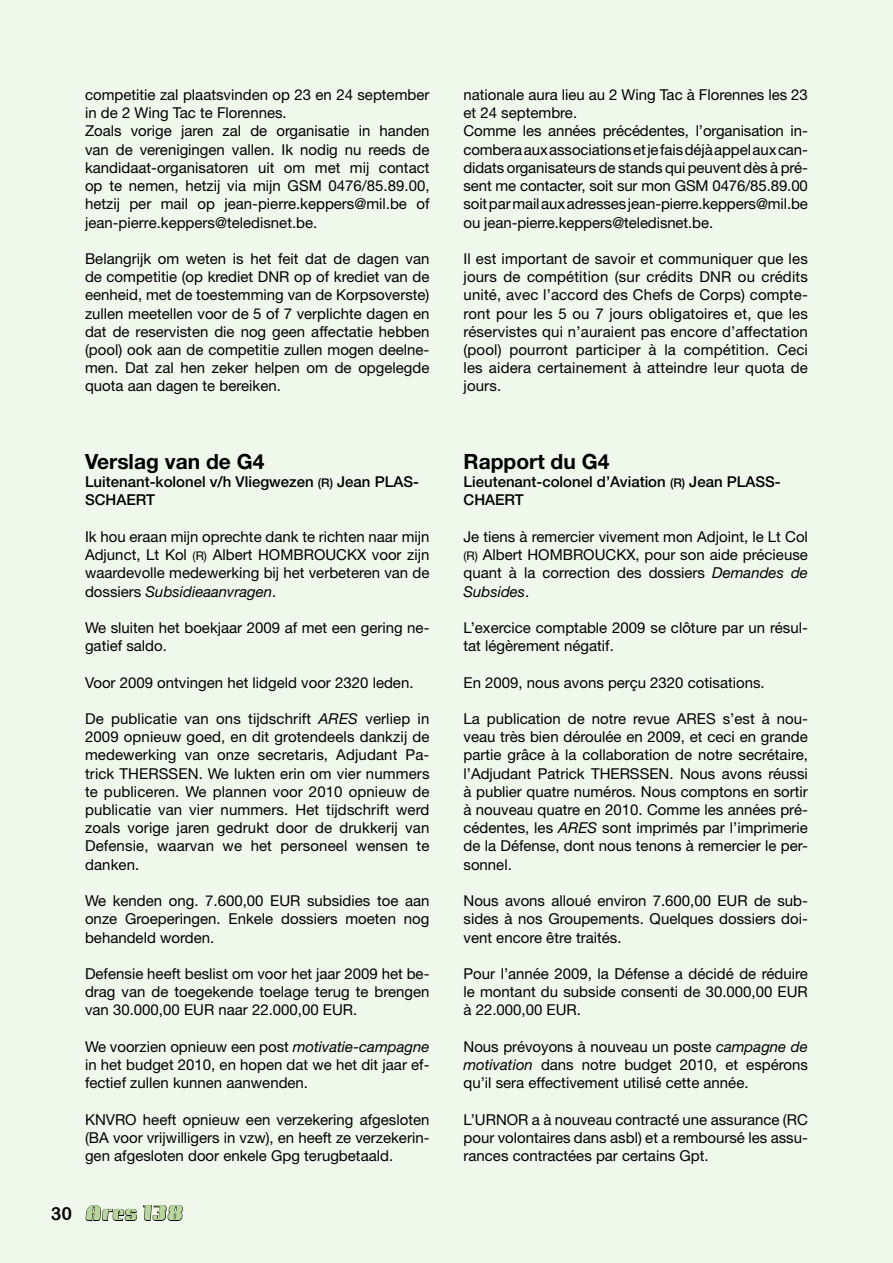
<style>
.page{position:relative;width:893px;height:1263px;background:#f0f7eb}
.page>*{position:absolute;margin:0;border:0;box-sizing:border-box;transform-origin:0 0}
.t1{font:700 21px "Helvetica Neue LT Std";color:#000}
.t2{font:800 18px "Camellia";color:#b9d79d}
.t3{font:15px/18.1px "Helvetica Neue LT Std";color:#000;text-align:justify}
.t4{font:500 15px/18.1px "Helvetica Neue LT Std";color:#000}
.s1{font-size:12px}
.s2{font-style:italic}
.s3{font-family:"Arial Rounded MT Bold";font-weight:400;color:#000}
</style>
<div class="page">
<svg style="left:85px;top:1205px;width:52px;height:16px"></svg>
<svg style="left:143px;top:1205px;width:40px;height:16px"></svg>
<p class="t3" style="left:85px;top:85px;width:346px;text-align:left">competitie zal plaatsvinden op 23 en 24 september in de 2 Wing Tac te Florennes.<br>Zoals vorige jaren zal de organisatie in handen van de verenigingen vallen. Ik nodig nu reeds de kandidaat-organisatoren uit om met mij contact op te nemen, hetzij via mijn GSM 0476/85.89.00, hetzij per mail op jean-pierre.keppers@mil.be of jean-pierre.keppers@teledisnet.be.</p>
<p class="t3" style="left:85px;top:249px;width:346px">Belangrijk om weten is het feit dat de dagen van de competitie (op krediet DNR op of krediet van de eenheid, met de toestemming van de Korpsoverste) zullen meetellen voor de 5 of 7 verplichte dagen en dat de reservisten die nog geen affectatie hebben (pool) ook aan de competitie zullen mogen deelne&shy;men. Dat zal hen zeker helpen om de opgelegde quota aan dagen te bereiken.</p>
<h1 class="t1" style="left:85px;top:448px;width:181px">Verslag van de G4</h1>
<p class="t4" style="left:85px;top:473px;width:335px">Luitenant-kolonel v/h Vliegwezen <span class="s1">(R)</span> Jean PLAS-<br>SCHAERT</p>
<p class="t3" style="left:85px;top:527px;width:346px">Ik hou eraan mijn oprechte dank te richten naar mijn Adjunct, Lt Kol <span class="s1">(R)</span> Albert HOMBROUCKX voor zijn waardevolle medewerking bij het verbeteren van de dossiers <span class="s2">Subsidieaanvragen</span>.</p>
<p class="t3" style="left:85px;top:618px;width:346px">We sluiten het boekjaar 2009 af met een gering ne&shy;gatief saldo.</p>
<p class="t3" style="left:85px;top:673px;width:330px">Voor 2009 ontvingen het lidgeld voor 2320 leden.</p>
<p class="t3" style="left:85px;top:709px;width:346px">De publicatie van ons tijdschrift <span class="s2">ARES</span> verliep in 2009 opnieuw goed, en dit grotendeels dankzij de medewerking van onze secretaris, Adjudant Pa&shy;trick THERSSEN. We lukten erin om vier nummers te publiceren. We plannen voor 2010 opnieuw de publicatie van vier nummers. Het tijdschrift werd zoals vorige jaren gedrukt door de drukkerij van Defensie, waarvan we het personeel wensen te danken.</p>
<p class="t3" style="left:85px;top:891px;width:346px">We kenden ong. 7.600,00 EUR subsidies toe aan onze Groeperingen. Enkele dossiers moeten nog behandeld worden.</p>
<p class="t3" style="left:85px;top:964px;width:346px">Defensie heeft beslist om voor het jaar 2009 het be&shy;drag van de toegekende toelage terug te brengen van 30.000,00 EUR naar 22.000,00 EUR.</p>
<p class="t3" style="left:85px;top:1037px;width:346px">We voorzien opnieuw een post <span class="s2">motivatie-campagne </span>in het budget 2010, en hopen dat we het dit jaar ef&shy;fectief zullen kunnen aanwenden.</p>
<p class="t3" style="left:85px;top:1110px;width:346px">KNVRO heeft opnieuw een verzekering afgesloten (BA voor vrijwilligers in vzw), en heeft ze verzekerin&shy;gen afgesloten door enkele Gpg terugbetaald.</p>
<p class="t2" style="left:51px;top:1204px;width:134px"><span class="s3">30</span> Ares 138</p>
<p class="t3" style="left:463px;top:85px;width:346px;text-align:left">nationale aura lieu au 2 Wing Tac à Florennes les 23 et 24 septembre.<br>Comme les années précédentes, l’organisation in&shy;combera aux associations et je fais déjà appel aux can&shy;didats organisateurs de stands qui peuvent dès à pré&shy;sent me contacter, soit sur mon GSM 0476/85.89.00 soit par mail aux adresses jean-pierre.keppers@mil.be ou jean-pierre.keppers@teledisnet.be.</p>
<p class="t3" style="left:463px;top:249px;width:346px">Il est important de savoir et communiquer que les jours de compétition (sur crédits DNR ou crédits unité, avec l’accord des Chefs de Corps) compte&shy;ront pour les 5 ou 7 jours obligatoires et, que les réservistes qui n’auraient pas encore d’affectation (pool) pourront participer à la compétition. Ceci les aidera certainement à atteindre leur quota de jours.</p>
<h1 class="t1" style="left:463px;top:448px;width:147px">Rapport du G4</h1>
<p class="t4" style="left:463px;top:473px;width:319px">Lieutenant-colonel d’Aviation <span class="s1">(R)</span> Jean PLASS-<br>CHAERT</p>
<p class="t3" style="left:463px;top:527px;width:346px">Je tiens à remercier vivement mon Adjoint, le Lt Col <span class="s1">(R)</span> Albert HOMBROUCKX, pour son aide précieuse quant à la correction des dossiers <span class="s2">Demandes de Subsides</span>.</p>
<p class="t3" style="left:463px;top:618px;width:346px">L’exercice comptable 2009 se clôture par un résul&shy;tat légèrement négatif.</p>
<p class="t3" style="left:463px;top:673px;width:303px">En 2009, nous avons perçu 2320 cotisations.</p>
<p class="t3" style="left:463px;top:709px;width:346px">La publication de notre revue ARES s’est à nou&shy;veau très bien déroulée en 2009, et ceci en grande partie grâce à la collaboration de notre secrétaire, l’Adjudant Patrick THERSSEN. Nous avons réussi à publier quatre numéros. Nous comptons en sortir à nouveau quatre en 2010. Comme les années pré&shy;cédentes, les <span class="s2">ARES</span> sont imprimés par l’imprimerie de la Défense, dont nous tenons à remercier le per&shy;sonnel.</p>
<p class="t3" style="left:463px;top:891px;width:346px">Nous avons alloué environ 7.600,00 EUR de sub&shy;sides à nos Groupements. Quelques dossiers doi&shy;vent encore être traités.</p>
<p class="t3" style="left:463px;top:964px;width:346px">Pour l’année 2009, la Défense a décidé de réduire le montant du subside consenti de 30.000,00 EUR à 22.000,00 EUR.</p>
<p class="t3" style="left:463px;top:1037px;width:346px">Nous prévoyons à nouveau un poste <span class="s2">campagne de motivation</span> dans notre budget 2010, et espérons qu’il sera effectivement utilisé cette année.</p>
<p class="t3" style="left:463px;top:1110px;width:346px">L’URNOR a à nouveau contracté une assurance (RC pour volontaires dans asbl) et a remboursé les assu&shy;rances contractées par certains Gpt.</p>
</div>
